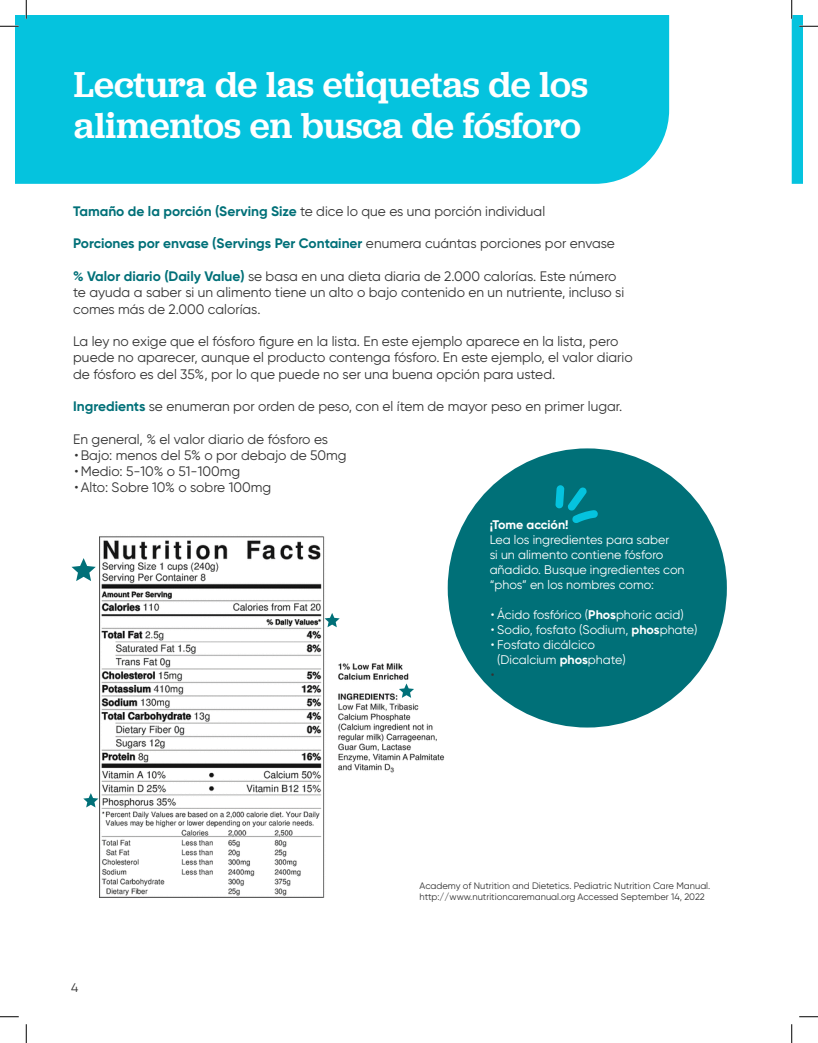
<style>
.page{position:relative;width:818px;height:1043px;background:#fff}
.page>*{position:absolute;margin:0;border:0;box-sizing:border-box;transform-origin:0 0}
._30_33_headline_-_me{font:500 37.5px/41.2px "Jubilat";color:#fff}
._15_18_copy_-_regula{font:13.75px/16.2px "Gilroy";color:#333}
._15_18_copy_-_regula-2{font:700 13.75px "Gilroy";color:#007078}
._15_18_copy_-_regula-3{font:12.5px/15px "Gilroy";color:#fff}
._15_18_copy_-_regula-4{font:700 12.5px "Gilroy";color:#fff}
.t1{font:12.5px "Gilroy";color:#333}
._7_5_9_legal_-_regul{font:9.38px/11.2px "Gilroy";color:#333}
.t2{font:9.25px/18.9px "Calibri";color:#000}
.s1{font-weight:700;color:#007078}
.s2{font-weight:400;color:#333}
.s3{font-weight:700}
</style>
<div class="page">
<div style="left:15px;top:15px;width:654px;height:169px;background:#05c3de"></div>
<img style="left:99px;top:536px;width:346px;height:361px">
<svg style="left:71px;top:558px;width:25px;height:23px"></svg>
<svg style="left:324px;top:613px;width:16px;height:14px"></svg>
<svg style="left:83px;top:793px;width:15px;height:14px"></svg>
<svg style="left:399px;top:683px;width:15px;height:15px"></svg>
<div style="left:447px;top:448px;width:279px;height:279px;background:#007078;border-radius:50%"></div>
<svg style="left:555px;top:485px;width:43px;height:38px"></svg>
<svg style="left:0;top:25px;width:19px;height:2px"></svg>
<svg style="left:0;top:1016px;width:19px;height:1px"></svg>
<svg style="left:799px;top:1016px;width:19px;height:1px"></svg>
<svg style="left:25px;top:0;width:2px;height:19px"></svg>
<svg style="left:25px;top:1024px;width:2px;height:18px"></svg>
<svg style="left:791px;top:0;width:27px;height:184px"></svg>
<svg style="left:791px;top:1024px;width:1px;height:18px"></svg>
<p class="_30_33_headline_-_me" style="left:74px;top:62px;width:515px">Lectura de las etiquetas de los alimentos en busca de fósforo</p>
<p class="_15_18_copy_-_regula" style="left:73px;top:203px;width:473px"><span class="s1">Tamaño de la porción (Serving Size</span> te dice lo que es una porción individual</p>
<p class="_15_18_copy_-_regula-2" style="left:73px;top:235px;width:543px">Porciones por envase (Servings Per Container <span class="s2">enumera cuántas porciones por envase</span></p>
<p class="_15_18_copy_-_regula" style="left:73px;top:268px;width:552px"><span class="s1">% Valor diario (Daily Value)</span> se basa en una dieta diaria de 2.000 calorías. Este número te ayuda a saber si un alimento tiene un alto o bajo contenido en un nutriente, incluso si comes más de 2.000 calorías.</p>
<p class="_15_18_copy_-_regula" style="left:73px;top:333px;width:561px">La ley no exige que el fósforo figure en la lista. En este ejemplo aparece en la lista, pero puede no aparecer, aunque el producto contenga fósforo. En este ejemplo, el valor diario de fósforo es del 35%, por lo que puede no ser una buena opción para usted.</p>
<p class="_15_18_copy_-_regula" style="left:73px;top:398px;width:550px"><span class="s1">Ingredients</span> se enumeran por orden de peso, con el ítem de mayor peso en primer lugar.</p>
<p class="_15_18_copy_-_regula" style="left:73px;top:430px;width:256px">En general, % el valor diario de fósforo es</p>
<p class="_15_18_copy_-_regula" style="left:74px;top:447px;width:274px">•Bajo: menos del 5% o por debajo de 50mg</p>
<p class="_15_18_copy_-_regula" style="left:74px;top:463px;width:167px">• Medio: 5-10% o 51-100mg</p>
<p class="_15_18_copy_-_regula" style="left:74px;top:479px;width:198px">•Alto: Sobre 10% o sobre 100mg</p>
<p class="t2" style="left:99px;top:442px;width:61px">PM snack<br>Prescribed dose</p>
<p class="_15_18_copy_-_regula-4" style="left:489px;top:517px;width:80px">¡Tome acción!</p>
<p class="_15_18_copy_-_regula-3" style="left:489px;top:532px;width:196px">Lea los ingredientes para saber<br>si un alimento contiene fósforo añadido. Busque ingredientes con “phos” en los nombres como:</p>
<p class="_15_18_copy_-_regula-3" style="left:491px;top:607px;width:194px">• Ácido fosfórico (<span class="s3">Phos</span>phoric acid)</p>
<p class="_15_18_copy_-_regula-3" style="left:491px;top:622px;width:208px">• Sodio, fosfato (Sodium, <span class="s3">phos</span>phate)</p>
<p class="_15_18_copy_-_regula-3" style="left:497px;top:637px;width:130px;text-indent:-6px">• Fosfato dicálcico (Dicalcium <span class="s3">phos</span>phate)</p>
<p class="t1" style="left:491px;top:667px;width:5px">•</p>
<p class="t1" style="left:71px;top:979px;width:9px">4</p>
<p class="_7_5_9_legal_-_regul" style="left:419px;top:880px;width:292px">Academy of Nutrition and Dietetics. Pediatric Nutrition Care Manual. http://www.nutritioncaremanual.org Accessed September 14, 2022</p>
</div>
